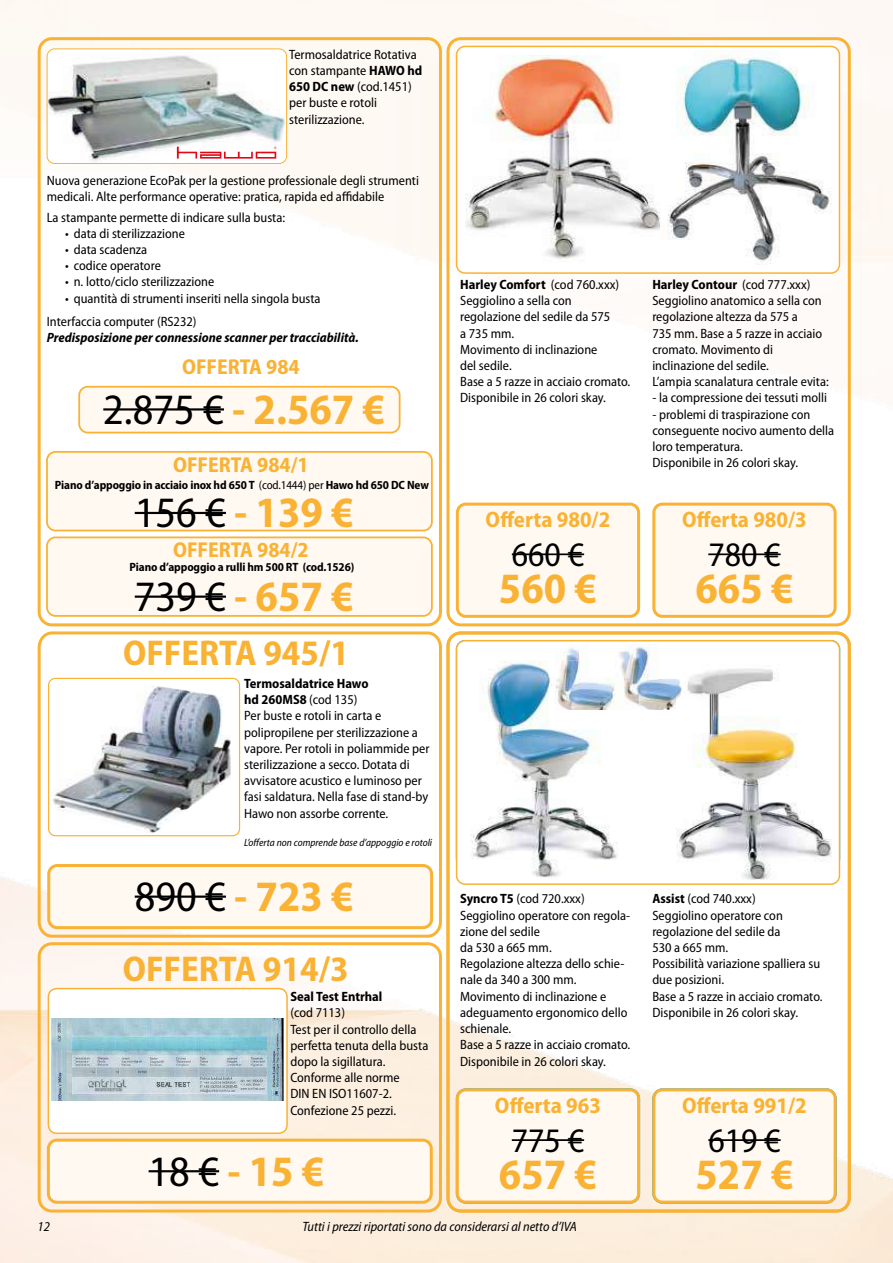
<style>
.page{position:relative;width:893px;height:1263px;background:#fff}
.page>*{position:absolute;margin:0;border:0;box-sizing:border-box;transform-origin:0 0}
.t1{font:700 semi-condensed 43.5px/83.7px "Myriad Pro";color:#f9b234}
.t2{font:700 semi-condensed 36px "Myriad Pro";color:#f9b234}
.t3{font:semi-condensed 34.5px "Myriad Pro";color:#000}
.t4{font:700 semi-condensed 22.5px "Myriad Pro";color:#f9b234}
.t5{font:700 semi-condensed 21.6px "Myriad Pro";color:#f9b234}
.t6{font:semi-condensed 13.5px/16.2px "Myriad Pro";color:#000}
.t7{font:italic semi-condensed 13.5px "Myriad Pro";color:#000}
.t8{font:italic 700 semi-condensed 13.5px "Myriad Pro";color:#000}
.t9{font:700 semi-condensed 13.5px "Myriad Pro";color:#000}
.t10{font:700 semi-condensed 12px "Myriad Pro";letter-spacing:-.01em;color:#000}
.t11{font:italic semi-condensed 10.5px "Myriad Pro";color:#000}
.s1{font-weight:700}
.s2{font-weight:400;color:#000}
.s3{font-weight:400}
</style>
<div class="page">
<img style="left:0;top:0;width:893px;height:1263px">
<div style="left:457px;top:46px;width:382px;height:227px;background:#fff;border-radius:9px"></div>
<div style="left:456px;top:46px;width:384px;height:228px;border:2px solid #f9b234;border-radius:9px"></div>
<div style="left:457px;top:641px;width:382px;height:243px;background:#fff;border-radius:9px"></div>
<div style="left:456px;top:640px;width:384px;height:245px;border:2px solid #f9b234;border-radius:9px"></div>
<div style="left:446px;top:37px;width:405px;height:589px;border:3px solid #f9b234;border-radius:13px"></div>
<div style="left:38px;top:37px;width:404px;height:589px;border:3px solid #f9b234;border-radius:13px"></div>
<div style="left:446px;top:631px;width:405px;height:581px;border:3px solid #f9b234;border-radius:13px"></div>
<img style="left:660px;top:50px;width:172px;height:215px">
<img style="left:465px;top:55px;width:195px;height:205px">
<div style="left:457px;top:504px;width:182px;height:112px;background:#fff9f2;border-radius:9px"></div>
<div style="left:456px;top:503px;width:184px;height:115px;border:3px solid #f9b234;border-radius:9px"></div>
<div style="left:457px;top:1090px;width:182px;height:112px;background:#fff9f2;border-radius:9px"></div>
<div style="left:456px;top:1088px;width:184px;height:115px;border:3px solid #f9b234;border-radius:9px"></div>
<div style="left:654px;top:504px;width:181px;height:112px;background:#fff9f2;border-radius:9px"></div>
<div style="left:652px;top:503px;width:185px;height:115px;border:3px solid #f9b234;border-radius:9px"></div>
<div style="left:654px;top:1090px;width:181px;height:112px;background:#fff9f2;border-radius:9px"></div>
<div style="left:652px;top:1088px;width:185px;height:115px;border:3px solid #f9b234;border-radius:9px"></div>
<hr style="left:512px;top:553px;width:72px;height:2px;background:#000">
<hr style="left:512px;top:1139px;width:72px;height:2px;background:#000">
<hr style="left:708px;top:553px;width:73px;height:2px;background:#000">
<hr style="left:708px;top:1139px;width:73px;height:2px;background:#000">
<img style="left:471px;top:661px;width:147px;height:216px">
<img style="left:676px;top:668px;width:156px;height:212px">
<img style="left:562px;top:644px;width:120px;height:66px">
<img style="left:554px;top:661px;width:70px;height:49px">
<img style="left:676px;top:669px;width:6px;height:41px">
<div style="left:48px;top:988px;width:239px;height:145px;background:#fff;border-radius:9px"></div>
<div style="left:48px;top:988px;width:240px;height:146px;border:2px solid #f9b234;border-radius:9px"></div>
<img style="left:52px;top:1019px;width:232px;height:81px">
<div style="left:38px;top:942px;width:404px;height:270px;border:3px solid #f9b234;border-radius:13px"></div>
<svg style="left:36px;top:630px;width:407px;height:309px"></svg>
<div style="left:49px;top:865px;width:383px;height:63px;background:#fff9f2;border-radius:9px"></div>
<div style="left:47px;top:864px;width:386px;height:65px;border:3px solid #f9b234;border-radius:9px"></div>
<div style="left:48px;top:1140px;width:383px;height:62px;background:#fff9f2;border-radius:9px"></div>
<div style="left:47px;top:1139px;width:386px;height:65px;border:3px solid #f9b234;border-radius:9px"></div>
<hr style="left:135px;top:895px;width:91px;height:3px;background:#000">
<hr style="left:149px;top:1170px;width:70px;height:2px;background:#000">
<img style="left:50px;top:684px;width:181px;height:150px">
<div style="left:79px;top:387px;width:321px;height:46px;background:#fff9f2;border-radius:9px"></div>
<div style="left:78px;top:386px;width:323px;height:47px;border:2px solid #f9b234;border-radius:9px"></div>
<div style="left:47px;top:452px;width:385px;height:78px;background:#fff9f2;border-radius:9px"></div>
<div style="left:46px;top:451px;width:387px;height:80px;border:2px solid #f9b234;border-radius:9px"></div>
<div style="left:47px;top:537px;width:385px;height:79px;background:#fff9f2;border-radius:9px"></div>
<div style="left:46px;top:536px;width:387px;height:81px;border:2px solid #f9b234;border-radius:9px"></div>
<img style="left:47px;top:49px;width:240px;height:114px">
<div style="left:47px;top:49px;width:240px;height:115px;border:1px solid #f9b234;border-radius:8px"></div>
<svg style="left:177px;top:147px;width:99px;height:12px"></svg>
<hr style="left:103px;top:408px;width:121px;height:2px;background:#000">
<hr style="left:135px;top:512px;width:91px;height:2px;background:#000">
<hr style="left:135px;top:595px;width:91px;height:3px;background:#000">
<p class="t6" style="left:289px;top:46px;width:135px">Termosaldatrice Rotativa con stampante <span class="s1">HAWO hd<br>650 DC new</span> (cod.1451) per buste e rotoli sterilizzazione.</p>
<p class="t6" style="left:47px;top:172px;width:374px">Nuova generazione EcoPak per la gestione professionale degli strumenti medicali. Alte performance operative: pratica, rapida ed affidabile</p>
<p class="t6" style="left:47px;top:209px;width:240px">La stampante permette di indicare sulla busta:</p>
<p class="t6" style="left:65px;top:225px;width:121px">• data di sterilizzazione</p>
<p class="t6" style="left:65px;top:241px;width:84px">• data scadenza</p>
<p class="t6" style="left:65px;top:257px;width:97px">• codice operatore</p>
<p class="t6" style="left:65px;top:274px;width:151px">• n. lotto/ciclo sterilizzazione</p>
<p class="t6" style="left:47px;top:286px;width:275px;line-height:23.7px;text-indent:18px">• quantità di strumenti inseriti nella singola busta<br>Interfaccia computer (RS232)</p>
<p class="t8" style="left:47px;top:329px;width:313px">Predisposizione per connessione scanner per tracciabilità.</p>
<h3 class="t5" style="left:182px;top:353px;width:119px">OFFERTA 984</h3>
<h1 class="t1" style="left:103px;top:366px;width:283px"><span class="s2">2.875 €</span> - 2.567 €</h1>
<h3 class="t5" style="left:173px;top:451px;width:137px">OFFERTA 984/1</h3>
<p class="t10" style="left:55px;top:477px;width:375px">Piano d’appoggio in acciaio inox hd 650 T <span class="s3">(cod.1444) per</span> Hawo hd 650 DC New</p>
<h1 class="t1" style="left:135px;top:470px;width:220px"><span class="s2">156 €</span> - 139 €<br><span class="s2">739 €</span> - 657 €</h1>
<h3 class="t5" style="left:173px;top:536px;width:137px">OFFERTA 984/2</h3>
<p class="t10" style="left:130px;top:559px;width:226px">Piano d’appoggio a rulli hm 500 RT (cod.1526)</p>
<h2 class="t2" style="left:123px;top:629px;width:227px">OFFERTA 945/1</h2>
<p class="t6" style="left:244px;top:675px;width:187px"><span class="s1">Termosaldatrice Hawo<br>hd 260MS8</span> (cod 135)<br>Per buste e rotoli in carta e polipropilene per sterilizzazione a vapore. Per rotoli in poliammide per sterilizzazione a secco. Dotata di avvisatore acustico e luminoso per fasi saldatura. Nella fase di stand-by<br>Hawo non assorbe corrente.</p>
<p class="t11" style="left:244px;top:836px;width:189px">L’offerta non comprende base d’appoggio e rotoli</p>
<h1 class="t1" style="left:135px;top:853px;width:220px"><span class="s2">890 €</span> - 723 €</h1>
<h2 class="t2" style="left:123px;top:945px;width:227px">OFFERTA 914/3</h2>
<p class="t9" style="left:290px;top:988px;width:94px">Seal Test Entrhal</p>
<p class="t6" style="left:290px;top:1004px;width:139px">(cod 7113)<br>Test per il controllo della perfetta tenuta della busta dopo la sigillatura.<br>Conforme alle norme<br>DIN EN ISO11607-2.<br>Confezione 25 pezzi.</p>
<h1 class="t1" style="left:149px;top:1128px;width:177px"><span class="s2">18 €</span> - 15 €</h1>
<p class="t6" style="left:460px;top:276px;width:172px"><span class="s1">Harley Comfort</span> (cod 760.xxx)<br>Seggiolino a sella con regolazione del sedile da 575<br>a 735 mm.<br>Movimento di inclinazione<br>del sedile.<br>Base a 5 razze in acciaio cromato.<br>Disponibile in 26 colori skay.</p>
<h3 class="t4" style="left:486px;top:505px;width:126px">Offerta 980/2</h3>
<h3 class="t3" style="left:512px;top:533px;width:74px">660 €</h3>
<h1 class="t1" style="left:499px;top:546px;width:100px">560 €</h1>
<p class="t6" style="left:460px;top:891px;width:172px"><span class="s1">Syncro T5</span> (cod 720.xxx)<br>Seggiolino operatore con regola&shy;zione del sedile<br>da 530 a 665 mm.<br>Regolazione altezza dello schie&shy;nale da 340 a 300 mm.<br>Movimento di inclinazione e adeguamento ergonomico dello schienale.<br>Base a 5 razze in acciaio cromato.<br>Disponibile in 26 colori skay.</p>
<h3 class="t4" style="left:495px;top:1091px;width:108px">Offerta 963</h3>
<h3 class="t3" style="left:512px;top:1119px;width:74px">775 €</h3>
<h1 class="t1" style="left:499px;top:1131px;width:100px">657 €</h1>
<p class="t7" style="left:38px;top:1218px;width:14px">12</p>
<p class="t7" style="left:302px;top:1218px;width:276px">Tutti i prezzi riportati sono da considerarsi al netto d’IVA</p>
<p class="t6" style="left:652px;top:276px;width:178px"><span class="s1">Harley Contour</span> (cod 777.xxx)<br>Seggiolino anatomico a sella con regolazione altezza da 575 a<br>735 mm. Base a 5 razze in acciaio cromato. Movimento di inclinazione del sedile.<br>L’ampia scanalatura centrale evita:</p>
<p class="t6" style="left:652px;top:390px;width:176px">- la compressione dei tessuti molli</p>
<p class="t6" style="left:652px;top:406px;width:183px">- problemi di traspirazione con conseguente nocivo aumento della loro temperatura.<br>Disponibile in 26 colori skay.</p>
<h3 class="t4" style="left:682px;top:505px;width:126px">Offerta 980/3</h3>
<h3 class="t3" style="left:708px;top:533px;width:74px">780 €</h3>
<h1 class="t1" style="left:695px;top:546px;width:100px">665 €</h1>
<p class="t6" style="left:652px;top:891px;width:172px"><span class="s1">Assist</span> (cod 740.xxx)<br>Seggiolino operatore con regolazione del sedile da<br>530 a 665 mm.<br>Possibilità variazione spalliera su due posizioni.<br>Base a 5 razze in acciaio cromato.<br>Disponibile in 26 colori skay.</p>
<h3 class="t4" style="left:682px;top:1091px;width:126px">Offerta 991/2</h3>
<h3 class="t3" style="left:708px;top:1119px;width:74px">619 €</h3>
<h1 class="t1" style="left:695px;top:1131px;width:100px">527 €</h1>
</div>
